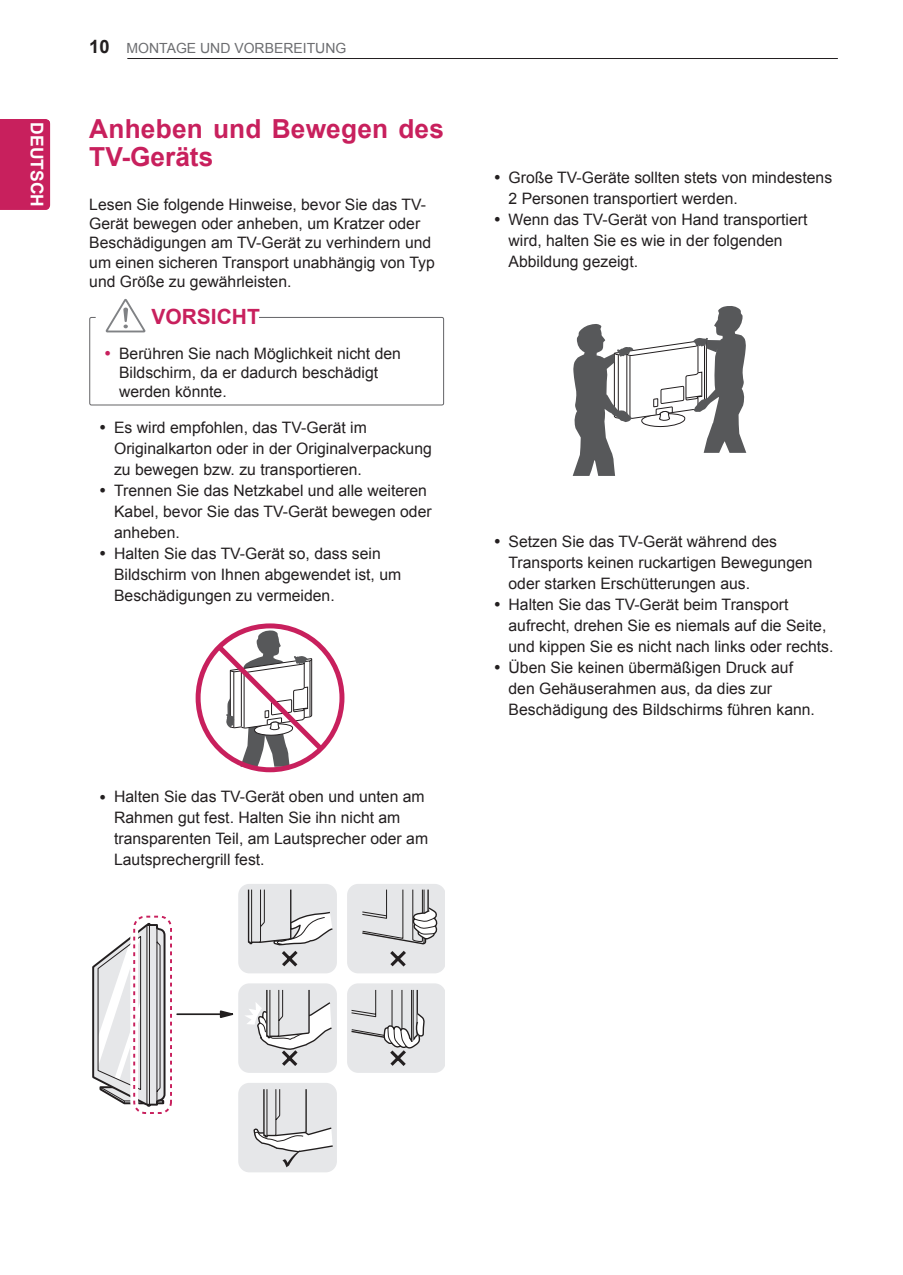
<style>
.page{position:relative;width:903px;height:1275px;background:#fff}
.page>*{position:absolute;margin:0;border:0;box-sizing:border-box;transform-origin:0 0}
._2nd_Title{font:700 26.25px/28px "Arial";letter-spacing:.01em;color:#c8205d}
.Noti_Title{font:700 21px "Arial";color:#c8205d}
.t1{font:700 17.5px "Arial";color:#fff}
.Bullet_List-1{font:15.75px/21px "Arial";color:#231f20}
.Body{font:15.75px/19.2px "Arial";color:#231f20}
.Bullet_List{font:15.75px/19.2px "Arial";color:#231f20}
.t2{font:700 15.75px "Arial";color:#fff}
.t3{font:14px "Arial";color:#6c6d70}
.s1{font-weight:700;font-size:18.38px;color:#231f20}
</style>
<div class="page">
<hr style="left:127px;top:58px;width:711px;height:1px;background:#231f20">
<div style="left:0;top:119px;width:50px;height:91px;background:#c8205d"></div>
<div style="left:89px;top:317px;width:355px;height:88px;border:1px solid #636366;border-radius:2px"></div>
<div style="left:196px;top:623px;width:148px;height:149px;border:5px solid #c8205d;border-radius:50%"></div>
<svg style="left:212px;top:630px;width:116px;height:137px"></svg>
<div style="left:238px;top:983px;width:99px;height:90px;background:#e6e7e9;border-radius:11px"></div>
<div style="left:347px;top:983px;width:98px;height:90px;background:#e6e7e9;border-radius:11px"></div>
<div style="left:238px;top:1083px;width:99px;height:89px;background:#e6e7e9;border-radius:11px"></div>
<div style="left:238px;top:884px;width:99px;height:89px;background:#e6e7e9;border-radius:11px"></div>
<div style="left:347px;top:884px;width:98px;height:89px;background:#e6e7e9;border-radius:11px"></div>
<hr style="left:177px;top:1013px;width:53px;height:2px;background:#211e1e">
<svg style="left:219px;top:1010px;width:15px;height:8px"></svg>
<svg style="left:244px;top:889px;width:193px;height:278px"></svg>
<svg style="left:92px;top:922px;width:74px;height:185px"></svg>
<div style="left:130px;top:913px;width:45px;height:204px;border:8px solid #fff;border-radius:11px"></div>
<div style="left:133px;top:916px;width:39px;height:198px;border:2px dashed #c8205d;border-radius:11px"></div>
<svg style="left:106px;top:299px;width:39px;height:33px"></svg>
<svg style="left:573px;top:306px;width:173px;height:170px"></svg>
<p class="t1" style="left:49px;top:122px;width:86px;rotate:90deg">DEUTSCH</p>
<p class="t2" style="left:48px;top:148px;width:36px;rotate:90deg">ENG</p>
<p class="t3" style="left:89px;top:39px;width:259px"><span class="s1">10</span> MONTAGE UND VORBEREITUNG</p>
<p class="_2nd_Title" style="left:89px;top:116px;width:356px">Anheben und Bewegen des<br>TV-Geräts</p>
<p class="Body" style="left:89px;top:195px;width:347px">Lesen Sie folgende Hinweise, bevor Sie das TV-Gerät bewegen oder anheben, um Kratzer oder Beschädigungen am TV-Gerät zu verhindern und um einen sicheren Transport unabhängig von Typ und Größe zu gewährleisten.</p>
<p class="Noti_Title" style="left:151px;top:303px;width:110px">VORSICHT</p>
<p class="Bullet_List" style="left:119px;top:344px;width:283px">Berühren Sie nach Möglichkeit nicht den<br>Bildschirm, da er dadurch beschädigt werden könnte.</p>
<p class="Bullet_List-1" style="left:114px;top:417px;width:319px">Es wird empfohlen, das TV-Gerät im<br>Originalkarton oder in der Originalverpackung zu bewegen bzw. zu transportieren.</p>
<p class="Bullet_List-1" style="left:114px;top:480px;width:319px">Trennen Sie das Netzkabel und alle weiteren<br>Kabel, bevor Sie das TV-Gerät bewegen oder anheben.</p>
<p class="Bullet_List-1" style="left:114px;top:543px;width:289px">Halten Sie das TV-Gerät so, dass sein<br>Bildschirm von Ihnen abgewendet ist, um<br>Beschädigungen zu vermeiden.</p>
<p class="Bullet_List-1" style="left:114px;top:787px;width:315px">Halten Sie das TV-Gerät oben und unten am Rahmen gut fest. Halten Sie ihn nicht am transparenten Teil, am Lautsprecher oder am Lautsprechergrill fest.</p>
<p class="Bullet_List-1" style="left:508px;top:167px;width:325px">Große TV-Geräte sollten stets von mindestens<br>2 Personen transportiert werden.</p>
<p class="Bullet_List-1" style="left:508px;top:209px;width:300px">Wenn das TV-Gerät von Hand transportiert wird, halten Sie es wie in der folgenden<br>Abbildung gezeigt.</p>
<p class="Bullet_List-1" style="left:508px;top:531px;width:306px">Setzen Sie das TV-Gerät während des<br>Transports keinen ruckartigen Bewegungen oder starken Erschütterungen aus.</p>
<p class="Bullet_List-1" style="left:508px;top:594px;width:326px">Halten Sie das TV-Gerät beim Transport aufrecht, drehen Sie es niemals auf die Seite, und kippen Sie es nicht nach links oder rechts.</p>
<p class="Bullet_List-1" style="left:508px;top:657px;width:308px">Üben Sie keinen übermäßigen Druck auf den Gehäuserahmen aus, da dies zur<br>Beschädigung des Bildschirms führen kann.</p>
</div>
